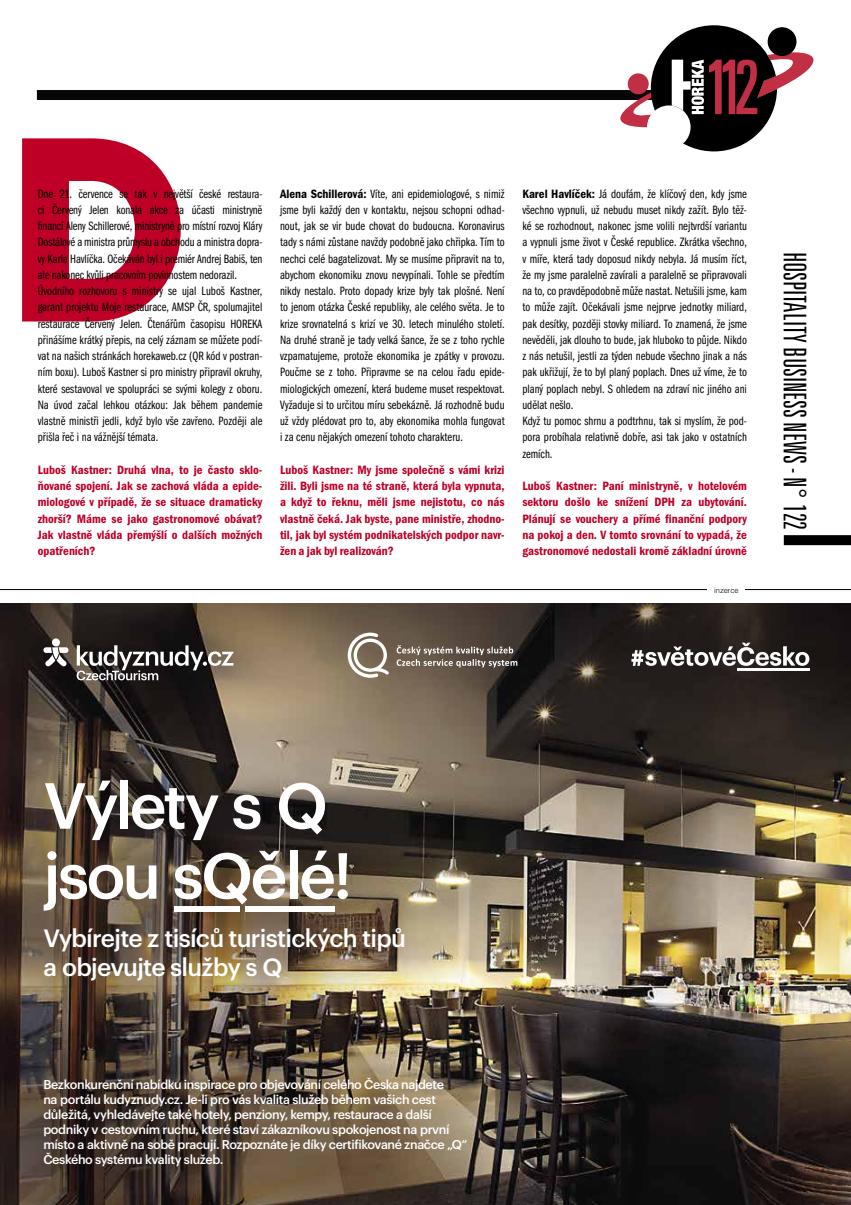
<style>
.page{position:relative;width:851px;height:1205px;background:#fff}
.page>*{position:absolute;margin:0;border:0;box-sizing:border-box;transform-origin:0 0}
.t1{font:261.5px "Intro CE";color:#be0027}
.t2{font:500 63.62px/70px "Graphik";letter-spacing:-.045em;color:#fff}
.t3{font:300 ultra-condensed 31.25px "Univers CE";color:#000}
.t4{font:500 24.5px/28.6px "Graphik";letter-spacing:-.03em;color:#fff}
.t5{font:12.5px/16.2px "Franklin Got Itc TOT Boo Com";color:#000}
.t6{font:12.5px/16.2px "Franklin Got Itc TOT Dem Con";color:#be0027;text-align:justify}
.t7{font:500 12.5px/15px "Graphik";letter-spacing:-.03em;color:#fff}
.t8{font:300 7.5px "Helvetica LT Std";color:#000}
.s1{font-family:"Franklin Got Itc TOT Dem Con"}
</style>
<div class="page">
<div style="left:37px;top:90px;width:702px;height:10px;background:#070707"></div>
<svg style="left:620px;top:25px;width:193px;height:126px"></svg>
<img style="left:0;top:604px;width:850px;height:601px">
<svg style="left:77px;top:645px;width:156px;height:35px"></svg>
<div style="left:52px;top:638px;width:8px;height:8px;background:#fff;border-radius:50%"></div>
<svg style="left:43px;top:647px;width:25px;height:19px"></svg>
<hr style="left:737px;top:668px;width:72px;height:3px;background:#fff">
<svg style="left:631px;top:642px;width:178px;height:24px"></svg>
<svg style="left:396px;top:645px;width:121px;height:22px;background:#7c7269"></svg>
<svg style="left:347px;top:632px;width:42px;height:46px"></svg>
<div style="left:245px;top:905px;width:90px;height:6px;background:#fff"></div>
<div style="left:174px;top:905px;width:66px;height:6px;background:#fff"></div>
<hr style="left:0;top:589px;width:850px;height:1px;background:#000">
<div style="left:707px;top:585px;width:38px;height:11px;background:#fff"></div>
<div style="left:783px;top:535px;width:67px;height:10px;background:#000"></div>
<h1 class="t1" style="left:-1px;top:67px;width:196px">D</h1>
<p class="t5" style="left:38px;top:186px;width:226px">Dne 21. července se tak v největší české restaura&shy;ci Červený Jelen konala akce za účasti ministryně financí Aleny Schillerové, ministryně pro místní rozvoj Kláry Dostálové a ministra průmyslu a obchodu a ministra dopra&shy;vy Karla Havlíčka. Očekáván byl i premiér Andrej Babiš, ten ale nakonec kvůli pracovním povinnostem nedorazil.<br>Úvodního rozhovoru s ministry se ujal Luboš Kastner, garant projektu Moje restaurace, AMSP ČR, spolumajitel restaurace Červený Jelen. Čtenářům časopisu HOREKA přinášíme krátký přepis, na celý záznam se můžete podí&shy;vat na našich stránkách horekaweb.cz (QR kód v postran&shy;ním boxu). Luboš Kastner si pro ministry připravil okruhy, které sestavoval ve spolupráci se svými kolegy z oboru.<br>Na úvod začal lehkou otázkou: Jak během pandemie vlastně ministři jedli, když bylo vše zavřeno. Později ale přišla řeč i na vážnější témata.</p>
<p class="t6" style="left:38px;top:462px;width:226px">Luboš Kastner: Druhá vlna, to je často sklo&shy;ňované spojení. Jak se zachová vláda a epide&shy;miologové v případě, že se situace dramaticky zhorší? Máme se jako gastronomové obávat?<br>Jak vlastně vláda přemýšlí o dalších možných opatřeních?</p>
<p class="t5" style="left:280px;top:186px;width:226px;text-align:justify"><span class="s1">Alena Schillerová:</span> Víte, ani epidemiologové, s nimiž jsme byli každý den v kontaktu, nejsou schopni odhad&shy;nout, jak se vir bude chovat do budoucna. Koronavirus tady s námi zůstane navždy podobně jako chřipka. Tím to nechci celé bagatelizovat. My se musíme připravit na to, abychom ekonomiku znovu nevypínali. Tohle se předtím nikdy nestalo. Proto dopady krize byly tak plošné. Není to jenom otázka České republiky, ale celého světa. Je to krize srovnatelná s krizí ve 30. letech minulého století.<br>Na druhé straně je tady velká šance, že se z toho rychle vzpamatujeme, protože ekonomika je zpátky v provozu.<br>Poučme se z toho. Připravme se na celou řadu epide&shy;miologických omezení, která budeme muset respektovat.<br>Vyžaduje si to určitou míru sebekázně. Já rozhodně budu už vždy plédovat pro to, aby ekonomika mohla fungovat i za cenu nějakých omezení tohoto charakteru.</p>
<p class="t6" style="left:280px;top:462px;width:226px">Luboš Kastner: My jsme společně s vámi krizi žili. Byli jsme na té straně, která byla vypnuta, a když to řeknu, měli jsme nejistotu, co nás vlastně čeká. Jak byste, pane ministře, zhodno&shy;til, jak byl systém podnikatelských podpor navr&shy;žen a jak byl realizován?</p>
<p class="t5" style="left:522px;top:186px;width:226px"><span class="s1">Karel Havlíček:</span> Já doufám, že klíčový den, kdy jsme všechno vypnuli, už nebudu muset nikdy zažít. Bylo těž&shy;ké se rozhodnout, nakonec jsme volili nejtvrdší variantu a vypnuli jsme život v České republice. Zkrátka všechno, v míře, která tady doposud nikdy nebyla. Já musím říct, že my jsme paralelně zavírali a paralelně se připravovali na to, co pravděpodobně může nastat. Netušili jsme, kam to může zajít. Očekávali jsme nejprve jednotky miliard, pak desítky, později stovky miliard. To znamená, že jsme nevěděli, jak dlouho to bude, jak hluboko to půjde. Nikdo z nás netušil, jestli za týden nebude všechno jinak a nás pak ukřižují, že to byl planý poplach. Dnes už víme, že to planý poplach nebyl. S ohledem na zdraví nic jiného ani udělat nešlo.<br>Když tu pomoc shrnu a podtrhnu, tak si myslím, že pod&shy;pora probíhala relativně dobře, asi tak jako v ostatních zemích.</p>
<p class="t6" style="left:522px;top:478px;width:226px">Luboš Kastner: Paní ministryně, v hotelovém sektoru došlo ke snížení DPH za ubytování.<br>Plánují se vouchery a přímé finanční podpory na pokoj a den. V tomto srovnání to vypadá, že gastronomové nedostali kromě základní úrovně</p>
<p class="t8" style="left:714px;top:586px;width:26px">inzerce</p>
<h3 class="t3" style="left:812px;top:251px;width:280px;rotate:90deg">HOSPITALITY BUSINESS NEWS - N° 122</h3>
<h2 class="t2" style="left:43px;top:765px;width:310px">Výlety s Q jsou sQělé!</h2>
<h3 class="t4" style="left:43px;top:921px;width:364px">Vybírejte z tisíců turistických tipů a objevujte služby s Q</h3>
<p class="t7" style="left:43px;top:1076px;width:425px">Bezkonkurenční nabídku inspirace pro objevování celého Česka najdete<br>na portálu kudyznudy.cz. Je-li pro vás kvalita služeb během vašich cest důležitá, vyhledávejte také hotely, penziony, kempy, restaurace a další podniky v cestovním ruchu, které staví zákazníkovu spokojenost na první místo a aktivně na sobě pracují. Rozpoznáte je díky certifikované značce „Q“ Českého systému kvality služeb.</p>
</div>
